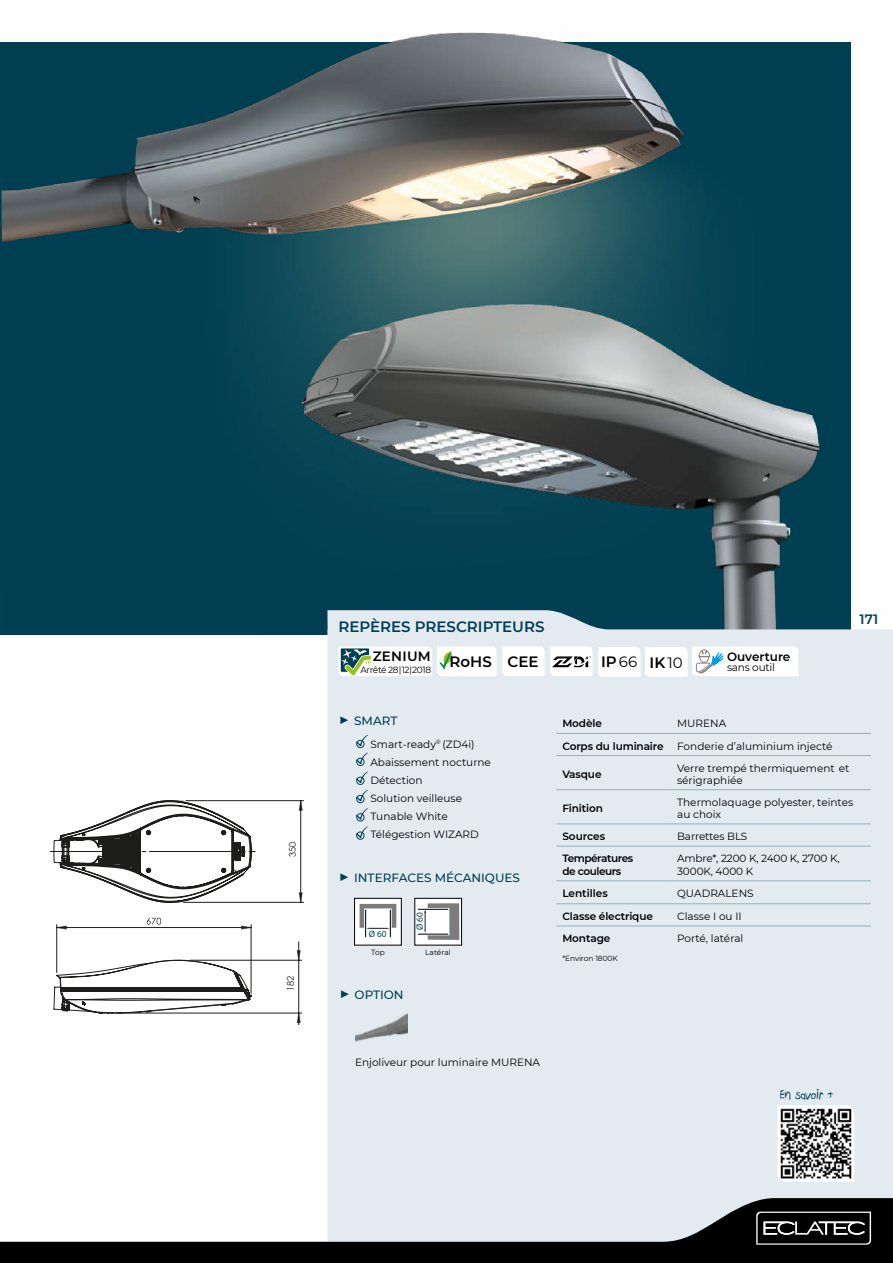
<style>
.page{position:relative;width:893px;height:1263px;background:#fff}
.page>*{position:absolute;margin:0;border:0;box-sizing:border-box;transform-origin:0 0}
.t1{font:600 15px "Montserrat";color:#004052}
.t2{font:600 15px "Montserrat";color:#000}
.t3{font:15px "Boopee";color:#004052}
.t4{font:600 13.5px "Montserrat";letter-spacing:.02em;color:#000}
.t5{font:600 13.5px "Montserrat";color:#004052}
.t6{font:500 12px "Montserrat";color:#004052}
.t7{font:600 12px "Montserrat";color:#000}
.t8{font:10.5px/18px "Montserrat";color:#000}
.t9{font:600 10.5px "Montserrat";letter-spacing:-.01em;color:#000}
.t10{font:600 10.5px/12.6px "Montserrat";letter-spacing:-.04em;color:#000}
.t11{font:10.5px "Montserrat";letter-spacing:-.02em;color:#000}
.t12{font:9.15px "Century Gothic";color:#1d1d1b}
.t13{font:9.15px "Myriad Pro";color:#004052}
.t14{font:9px "Montserrat";letter-spacing:-.04em;color:#000}
.t15{font:7.5px "Montserrat";letter-spacing:-.01em;color:#000}
.s1{font-weight:400}
.s2{font-weight:400;font-size:18px}
</style>
<div class="page">
<img style="left:0;top:32px;width:851px;height:603px">
<div style="left:327px;top:610px;width:566px;height:588px;background:#e3ebf0"></div>
<img style="left:778px;top:1105px;width:76px;height:77px">
<hr style="left:251px;top:925px;width:1px;height:68px;background:#1d1d1b">
<hr style="left:56px;top:925px;width:1px;height:48px;background:#1d1d1b">
<hr style="left:184px;top:902px;width:120px;height:1px;background:#1d1d1b">
<hr style="left:186px;top:800px;width:118px;height:1px;background:#1d1d1b">
<hr style="left:190px;top:960px;width:112px;height:1px;background:#1d1d1b">
<hr style="left:116px;top:1013px;width:186px;height:1px;background:#1d1d1b">
<hr style="left:0;top:786px;width:1px;height:239px;background:#c0c0c0">
<hr style="left:574px;top:786px;width:1px;height:239px;background:#c0c0c0">
<hr style="left:0;top:786px;width:319px;height:1px;background:#c0c0c0">
<hr style="left:560px;top:786px;width:1px;height:239px;background:#c0c0c0">
<svg style="left:56px;top:918px;width:196px;height:12px"></svg>
<svg style="left:299px;top:800px;width:4px;height:103px"></svg>
<svg style="left:297px;top:942px;width:4px;height:83px"></svg>
<svg style="left:54px;top:960px;width:198px;height:54px"></svg>
<svg style="left:50px;top:800px;width:205px;height:103px"></svg>
<hr style="left:556px;top:733px;width:115px;height:1px;background:#94afbf">
<hr style="left:671px;top:733px;width:200px;height:1px;background:#94afbf">
<hr style="left:556px;top:755px;width:115px;height:1px;background:#94afbf">
<hr style="left:671px;top:755px;width:200px;height:1px;background:#94afbf">
<hr style="left:556px;top:789px;width:115px;height:1px;background:#94afbf">
<hr style="left:671px;top:789px;width:200px;height:1px;background:#94afbf">
<hr style="left:556px;top:824px;width:115px;height:1px;background:#94afbf">
<hr style="left:671px;top:824px;width:200px;height:1px;background:#94afbf">
<hr style="left:556px;top:846px;width:115px;height:1px;background:#94afbf">
<hr style="left:671px;top:846px;width:200px;height:1px;background:#94afbf">
<hr style="left:556px;top:880px;width:115px;height:1px;background:#94afbf">
<hr style="left:671px;top:880px;width:200px;height:1px;background:#94afbf">
<hr style="left:556px;top:903px;width:115px;height:1px;background:#94afbf">
<hr style="left:671px;top:903px;width:200px;height:1px;background:#94afbf">
<hr style="left:556px;top:926px;width:115px;height:1px;background:#94afbf">
<hr style="left:671px;top:926px;width:200px;height:1px;background:#94afbf">
<div style="left:356px;top:740px;width:8px;height:8px;border:1px solid #004052;border-radius:50%"></div>
<svg style="left:356px;top:735px;width:12px;height:11px"></svg>
<div style="left:356px;top:758px;width:8px;height:8px;border:1px solid #004052;border-radius:50%"></div>
<svg style="left:356px;top:753px;width:12px;height:11px"></svg>
<div style="left:356px;top:777px;width:8px;height:8px;border:1px solid #004052;border-radius:50%"></div>
<svg style="left:356px;top:772px;width:12px;height:11px"></svg>
<div style="left:356px;top:795px;width:8px;height:8px;border:1px solid #004052;border-radius:50%"></div>
<svg style="left:356px;top:790px;width:12px;height:11px"></svg>
<div style="left:356px;top:813px;width:8px;height:8px;border:1px solid #004052;border-radius:50%"></div>
<svg style="left:356px;top:808px;width:12px;height:12px"></svg>
<div style="left:356px;top:832px;width:8px;height:7px;border:1px solid #004052;border-radius:50%"></div>
<svg style="left:356px;top:826px;width:12px;height:12px"></svg>
<div style="left:355px;top:898px;width:46px;height:47px;background:#fff"></div>
<svg style="left:360px;top:904px;width:36px;height:33px"></svg>
<div style="left:354px;top:898px;width:47px;height:47px;border:1px solid #000"></div>
<div style="left:415px;top:898px;width:47px;height:47px;background:#fff"></div>
<hr style="left:418px;top:909px;width:30px;height:1px;background:#000">
<hr style="left:418px;top:934px;width:30px;height:1px;background:#000">
<svg style="left:424px;top:903px;width:35px;height:37px"></svg>
<div style="left:415px;top:898px;width:47px;height:47px;border:1px solid #000"></div>
<img style="left:355px;top:1011px;width:53px;height:35px">
<svg style="left:339px;top:646px;width:459px;height:35px"></svg>
<svg style="left:0;top:1198px;width:893px;height:65px"></svg>
<svg style="left:756px;top:1211px;width:115px;height:33px;background:#353535"></svg>
<p class="t12" style="left:286px;top:857px;width:17px;rotate:-90deg">350</p>
<p class="t12" style="left:284px;top:991px;width:17px;rotate:-90deg">182</p>
<h1 class="t1" style="left:338px;top:616px;width:207px">REPÈRES PRESCRIPTEURS</h1>
<h1 class="t2" style="left:450px;top:651px;width:90px">RoHS CEE</h1>
<h1 class="t2" style="left:601px;top:652px;width:83px">IP <span class="s1">66</span> IK <span class="s1">10</span></h1>
<p class="t4" style="left:373px;top:646px;width:60px">ZENIUM</p>
<p class="t14" style="left:361px;top:664px;width:72px">Arrêté 28 | 12| 2018</p>
<p class="t7" style="left:727px;top:648px;width:65px">Ouverture</p>
<p class="t11" style="left:727px;top:660px;width:49px">sans outil</p>
<p class="t5" style="left:860px;top:609px;width:20px">171</p>
<p class="t6" style="left:339px;top:713px;width:60px"><span class="s2">▶</span> SMART</p>
<p class="t8" style="left:370px;top:735px;width:122px">Smart-ready<sup>®</sup> (ZD4i)<br>Abaissement nocturne<br>Détection<br>Solution veilleuse<br>Tunable White<br>Télégestion WIZARD</p>
<p class="t6" style="left:339px;top:869px;width:183px"><span class="s2">▶</span> INTERFACES MÉCANIQUES</p>
<p class="t13" style="left:369px;top:928px;width:19px">Ø 60</p>
<p class="t15" style="left:371px;top:947px;width:15px">Top</p>
<p class="t6" style="left:339px;top:986px;width:66px"><span class="s2">▶</span> OPTION</p>
<p class="t13" style="left:414px;top:930px;width:19px;rotate:-90deg">Ø60</p>
<p class="t15" style="left:425px;top:947px;width:27px">Latéral</p>
<p class="t9" style="left:562px;top:716px;width:41px">Modèle</p>
<p class="t8" style="left:677px;top:714px;width:51px">MURENA</p>
<p class="t9" style="left:562px;top:738px;width:103px">Corps du luminaire</p>
<p class="t8" style="left:677px;top:736px;width:157px">Fonderie d’aluminium injecté</p>
<p class="t9" style="left:562px;top:766px;width:41px">Vasque</p>
<p class="t8" style="left:677px;top:762px;width:174px;line-height:12px">Verre trempé thermiquement et sérigraphiée</p>
<p class="t9" style="left:562px;top:801px;width:42px">Finition</p>
<p class="t8" style="left:677px;top:796px;width:178px;line-height:12px">Thermolaquage polyester, teintes au choix</p>
<p class="t9" style="left:562px;top:829px;width:44px">Sources</p>
<p class="t8" style="left:677px;top:827px;width:72px">Barrettes BLS</p>
<p class="t10" style="left:562px;top:852px;width:72px">Températures de couleurs</p>
<p class="t8" style="left:677px;top:852px;width:164px;line-height:12.6px">Ambre*, 2200 K, 2400 K, 2700 K,<br>3000K, 4000 K</p>
<p class="t9" style="left:562px;top:886px;width:47px">Lentilles</p>
<p class="t8" style="left:677px;top:884px;width:78px">QUADRALENS</p>
<p class="t9" style="left:562px;top:909px;width:92px">Classe électrique</p>
<p class="t8" style="left:677px;top:907px;width:66px">Classe I ou II</p>
<p class="t9" style="left:562px;top:931px;width:50px">Montage</p>
<p class="t8" style="left:677px;top:929px;width:68px">Porté, latéral</p>
<p class="t15" style="left:562px;top:953px;width:57px">*Environ 1800K</p>
<p class="t8" style="left:355px;top:1053px;width:187px">Enjoliveur pour luminaire MURENA</p>
<h1 class="t3" style="left:780px;top:1085px;width:55px">En savoir +</h1>
</div>
